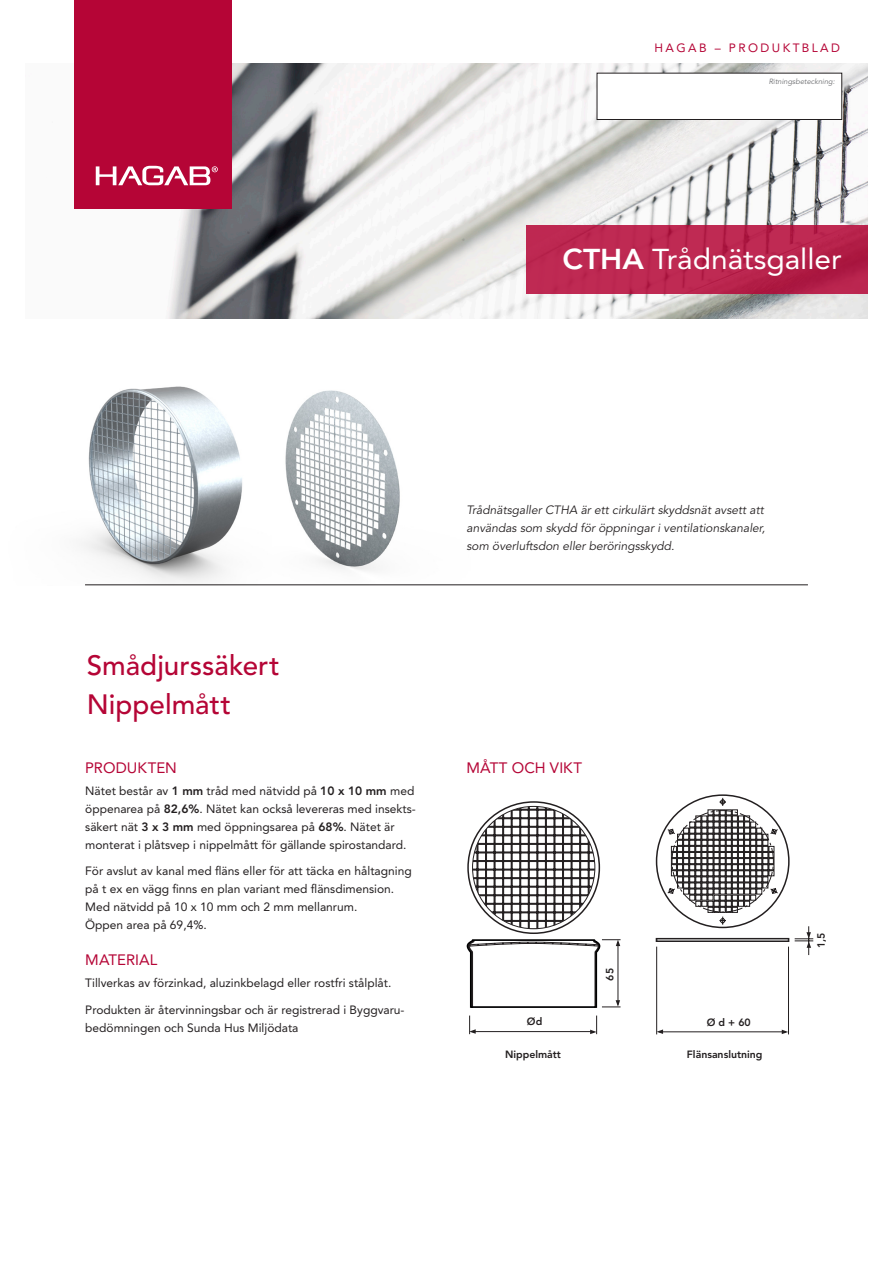
<style>
.page{position:relative;width:893px;height:1263px;background:#fff}
.page>*{position:absolute;margin:0;border:0;box-sizing:border-box;transform-origin:0 0}
.t1{font:28.5px "Avenir LT Std";color:#fff;scale:1.05 1}
.Databald___Rubrik{font:500 27.75px "Avenir LT Std";color:#b50536}
.Datablad_-_mellanrub{font:15px "Avenir LT Std";letter-spacing:.005em;color:#b50536}
.Datablad_-_brödtext{font:12px/18px "Avenir LT Std";color:#231f20}
.Datablad_-_bröd_kurs{font:italic 12px/18px "Avenir LT Std";color:#231f20}
.t2{font:12px "Avenir LT Std";letter-spacing:.2em;color:#b50536}
.t3{font:800 10.5px "Avenir LT Std";color:#231f20}
.t4{font:italic 7.5px "Avenir LT Std";color:#6c6d70}
.s1{font-weight:800}
</style>
<div class="page">
<img style="left:285px;top:390px;width:115px;height:181px">
<img style="left:81px;top:386px;width:162px;height:197px">
<img style="left:167px;top:64px;width:700px;height:255px">
<div style="left:74px;top:0;width:158px;height:209px;background:#b50536"></div>
<svg style="left:96px;top:166px;width:122px;height:19px"></svg>
<div style="left:526px;top:225px;width:341px;height:68px;background:linear-gradient(to right,#c02b54,#b41f48)"></div>
<hr style="left:85px;top:584px;width:723px;height:1px;background:#231f20">
<hr style="left:472px;top:1031px;width:122px;height:1px;background:#231f20">
<hr style="left:659px;top:1031px;width:127px;height:1px;background:#231f20">
<hr style="left:788px;top:947px;width:1px;height:87px;background:#231f20">
<hr style="left:656px;top:947px;width:1px;height:87px;background:#231f20">
<hr style="left:477px;top:806px;width:1px;height:123px;background:#231f20">
<hr style="left:478px;top:806px;width:1px;height:123px;background:#231f20">
<hr style="left:485px;top:806px;width:1px;height:123px;background:#231f20">
<hr style="left:486px;top:806px;width:1px;height:123px;background:#231f20">
<hr style="left:494px;top:806px;width:1px;height:123px;background:#231f20">
<hr style="left:495px;top:806px;width:1px;height:123px;background:#231f20">
<hr style="left:502px;top:806px;width:1px;height:123px;background:#231f20">
<hr style="left:503px;top:806px;width:1px;height:123px;background:#231f20">
<hr style="left:511px;top:806px;width:1px;height:123px;background:#231f20">
<hr style="left:512px;top:806px;width:1px;height:123px;background:#231f20">
<hr style="left:519px;top:806px;width:1px;height:123px;background:#231f20">
<hr style="left:520px;top:806px;width:1px;height:123px;background:#231f20">
<hr style="left:528px;top:806px;width:1px;height:123px;background:#231f20">
<hr style="left:529px;top:806px;width:1px;height:123px;background:#231f20">
<hr style="left:537px;top:806px;width:1px;height:123px;background:#231f20">
<hr style="left:538px;top:806px;width:1px;height:123px;background:#231f20">
<hr style="left:545px;top:806px;width:1px;height:123px;background:#231f20">
<hr style="left:546px;top:806px;width:1px;height:123px;background:#231f20">
<hr style="left:554px;top:806px;width:1px;height:123px;background:#231f20">
<hr style="left:555px;top:806px;width:1px;height:123px;background:#231f20">
<hr style="left:562px;top:806px;width:1px;height:123px;background:#231f20">
<hr style="left:563px;top:806px;width:1px;height:123px;background:#231f20">
<hr style="left:571px;top:806px;width:1px;height:123px;background:#231f20">
<hr style="left:572px;top:806px;width:1px;height:123px;background:#231f20">
<hr style="left:579px;top:806px;width:1px;height:123px;background:#231f20">
<hr style="left:580px;top:806px;width:1px;height:123px;background:#231f20">
<hr style="left:588px;top:806px;width:1px;height:123px;background:#231f20">
<hr style="left:589px;top:806px;width:1px;height:123px;background:#231f20">
<hr style="left:473px;top:929px;width:122px;height:1px;background:#231f20">
<hr style="left:473px;top:921px;width:122px;height:1px;background:#231f20">
<hr style="left:473px;top:920px;width:122px;height:1px;background:#231f20">
<hr style="left:473px;top:913px;width:122px;height:1px;background:#231f20">
<hr style="left:473px;top:911px;width:122px;height:1px;background:#231f20">
<hr style="left:473px;top:904px;width:122px;height:1px;background:#231f20">
<hr style="left:473px;top:903px;width:122px;height:1px;background:#231f20">
<hr style="left:473px;top:895px;width:122px;height:1px;background:#231f20">
<hr style="left:473px;top:894px;width:122px;height:1px;background:#231f20">
<hr style="left:473px;top:887px;width:122px;height:1px;background:#231f20">
<hr style="left:473px;top:886px;width:122px;height:1px;background:#231f20">
<hr style="left:473px;top:878px;width:122px;height:1px;background:#231f20">
<hr style="left:473px;top:877px;width:122px;height:1px;background:#231f20">
<hr style="left:473px;top:870px;width:122px;height:1px;background:#231f20">
<hr style="left:473px;top:869px;width:122px;height:1px;background:#231f20">
<hr style="left:473px;top:861px;width:122px;height:1px;background:#231f20">
<hr style="left:473px;top:860px;width:122px;height:1px;background:#231f20">
<hr style="left:473px;top:853px;width:122px;height:1px;background:#231f20">
<hr style="left:473px;top:852px;width:122px;height:1px;background:#231f20">
<hr style="left:473px;top:844px;width:122px;height:1px;background:#231f20">
<hr style="left:473px;top:843px;width:122px;height:1px;background:#231f20">
<hr style="left:473px;top:836px;width:122px;height:1px;background:#231f20">
<hr style="left:473px;top:834px;width:122px;height:1px;background:#231f20">
<hr style="left:473px;top:827px;width:122px;height:1px;background:#231f20">
<hr style="left:473px;top:826px;width:122px;height:1px;background:#231f20">
<hr style="left:473px;top:818px;width:122px;height:1px;background:#231f20">
<hr style="left:473px;top:817px;width:122px;height:1px;background:#231f20">
<hr style="left:473px;top:810px;width:122px;height:1px;background:#231f20">
<hr style="left:473px;top:809px;width:122px;height:1px;background:#231f20">
<svg style="left:667px;top:798px;width:111px;height:127px"></svg>
<div style="left:656px;top:938px;width:133px;height:4px;border:2px solid #231f20"></div>
<svg style="left:795px;top:926px;width:18px;height:29px"></svg>
<svg style="left:466px;top:939px;width:155px;height:69px"></svg>
<svg style="left:657px;top:1029px;width:6px;height:5px"></svg>
<svg style="left:469px;top:1015px;width:7px;height:19px"></svg>
<svg style="left:782px;top:1030px;width:6px;height:4px"></svg>
<svg style="left:590px;top:1015px;width:7px;height:19px"></svg>
<div style="left:597px;top:73px;width:245px;height:46px;background:#fff"></div>
<div style="left:597px;top:73px;width:245px;height:47px;border:1px solid #231f20"></div>
<p class="t2" style="left:655px;top:40px;width:187px">HAGAB – PRODUKTBLAD</p>
<p class="t4" style="left:769px;top:77px;width:68px">Ritningsbeteckning:</p>
<p class="t1" style="left:563px;top:243px;width:267px"><span class="s1">CTHA</span> Trådnätsgaller</p>
<p class="Databald___Rubrik" style="left:87px;top:649px;width:194px">Smådjurssäkert</p>
<p class="Databald___Rubrik" style="left:87px;top:688px;width:146px">Nippelmått</p>
<p class="Datablad_-_mellanrub" style="left:85px;top:759px;width:93px">PRODUKTEN</p>
<p class="Datablad_-_brödtext" style="left:85px;top:782px;width:332px">Nätet består av <span class="s1">1 mm</span> tråd med nätvidd på <span class="s1">10 x 10 mm</span> med öppenarea på <span class="s1">82,6%</span>. Nätet kan också levereras med insekts&shy;säkert nät <span class="s1">3 x 3 mm</span> med öppningsarea på <span class="s1">68%</span>. Nätet är monterat i plåtsvep i nippelmått för gällande spirostandard.</p>
<p class="Datablad_-_brödtext" style="left:85px;top:862px;width:328px">För avslut av kanal med fläns eller för att täcka en håltagning på t ex en vägg finns en plan variant med flänsdimension.<br>Med nätvidd på 10 x 10 mm och 2 mm mellanrum.<br>Öppen area på 69,4%.</p>
<p class="Datablad_-_mellanrub" style="left:85px;top:951px;width:74px">MATERIAL</p>
<p class="Datablad_-_brödtext" style="left:85px;top:974px;width:308px">Tillverkas av förzinkad, aluzinkbelagd eller rostfri stålplåt.</p>
<p class="Datablad_-_brödtext" style="left:85px;top:1000px;width:321px">Produkten är återvinningsbar och är registrerad i Byggvaru&shy;bedömningen och Sunda Hus Miljödata</p>
<p class="Datablad_-_bröd_kurs" style="left:466px;top:501px;width:300px">Trådnätsgaller CTHA är ett cirkulärt skyddsnät avsett att användas som skydd för öppningar i ventilationskanaler, som överluftsdon eller beröringsskydd.</p>
<p class="Datablad_-_mellanrub" style="left:466px;top:759px;width:117px">MÅTT OCH VIKT</p>
<p class="t3" style="left:603px;top:981px;width:14px;rotate:-90deg">65</p>
<p class="t3" style="left:527px;top:1015px;width:17px">Ø d</p>
<p class="t3" style="left:707px;top:1016px;width:46px">Ø d + 60</p>
<p class="t3" style="left:505px;top:1048px;width:58px">Nippelmått</p>
<p class="t3" style="left:687px;top:1048px;width:77px">Flänsanslutning</p>
<p class="t3" style="left:815px;top:948px;width:17px;rotate:-90deg">1,5</p>
</div>
